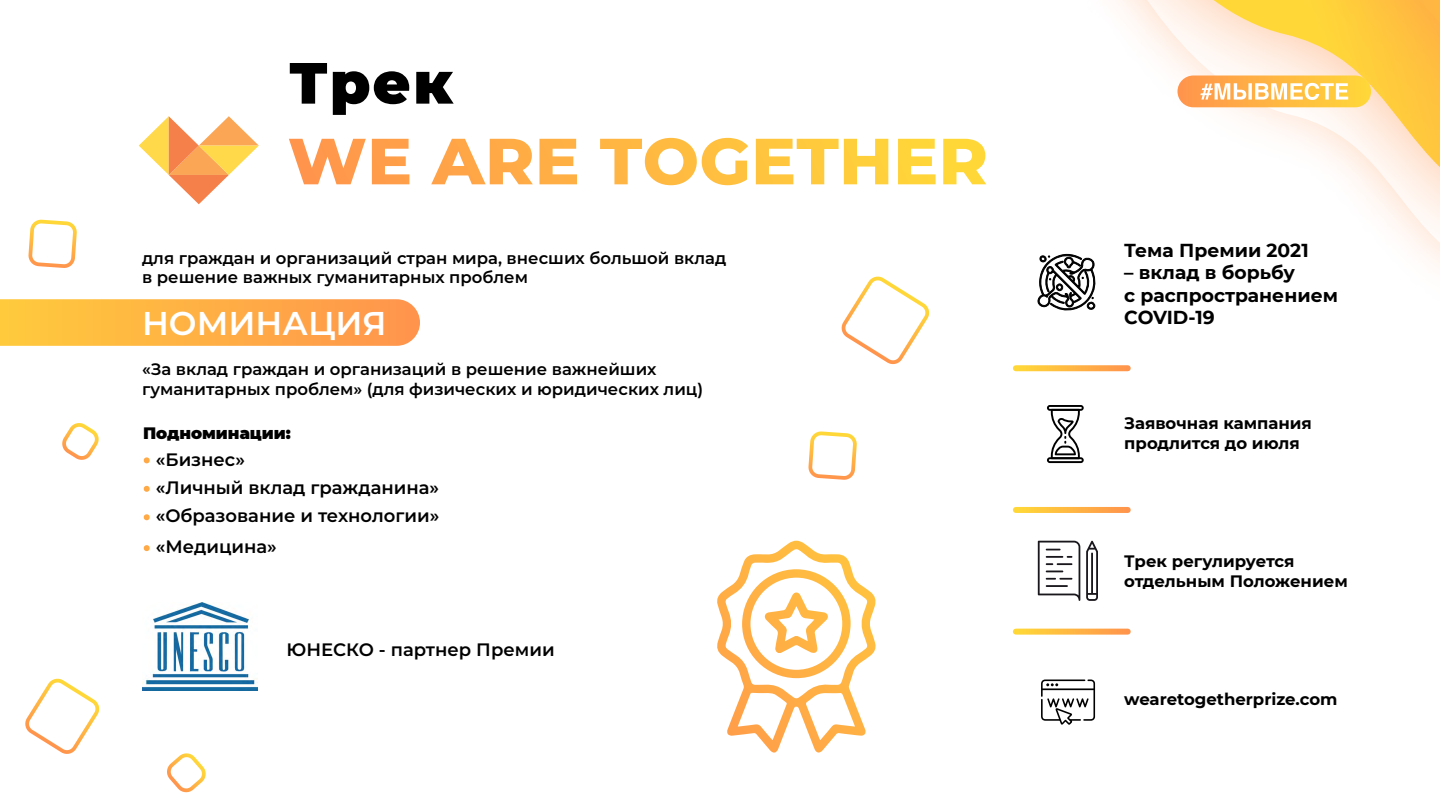
<style>
.page{position:relative;width:1440px;height:810px;background:#fff}
.page>*{position:absolute;margin:0;border:0;box-sizing:border-box;transform-origin:0 0}
.t1{font:900 58.05px "Montserrat";color:#000}
.t2{font:600 32.92px "Montserrat";color:#fff}
.t3{font:700 18.75px/22.5px "Montserrat";color:#000}
.t4{font:600 18px "Montserrat";color:#000}
.t5{font:600 16.5px/19.8px "Montserrat";color:#000}
.t6{font:700 16.5px/19.8px "Montserrat";color:#000}
.t7{font:900 16.5px "Montserrat";color:#000}
.s1{font-weight:900;color:#fff}
</style>
<div class="page">
<svg style="left:0;top:299px;width:420px;height:47px;background:#ffb047"></svg>
<div style="left:1004px;top:0;width:436px;height:257px;background:#ff944d;opacity:.61"></div>
<svg style="left:1016px;top:365px;width:112px;height:6px"></svg>
<svg style="left:1016px;top:507px;width:112px;height:6px"></svg>
<svg style="left:1016px;top:629px;width:112px;height:6px"></svg>
<svg style="left:1038px;top:253px;width:59px;height:58px"></svg>
<svg style="left:1047px;top:405px;width:37px;height:58px"></svg>
<svg style="left:1041px;top:679px;width:54px;height:46px"></svg>
<svg style="left:717px;top:541px;width:159px;height:212px"></svg>
<svg style="left:808px;top:431px;width:49px;height:49px"></svg>
<svg style="left:28px;top:219px;width:49px;height:49px"></svg>
<svg style="left:62px;top:423px;width:37px;height:37px"></svg>
<svg style="left:25px;top:678px;width:75px;height:76px"></svg>
<svg style="left:167px;top:753px;width:39px;height:40px"></svg>
<svg style="left:841px;top:276px;width:89px;height:89px"></svg>
<svg style="left:1086px;top:541px;width:12px;height:60px"></svg>
<svg style="left:1038px;top:541px;width:42px;height:60px"></svg>
<hr style="left:1046px;top:585px;width:22px;height:2px;background:#1a171c">
<img style="left:142px;top:603px;width:116px;height:88px">
<svg style="left:289px;top:139px;width:77px;height:45px"></svg>
<svg style="left:372px;top:139px;width:37px;height:45px"></svg>
<svg style="left:431px;top:139px;width:102px;height:45px"></svg>
<svg style="left:539px;top:139px;width:38px;height:45px"></svg>
<svg style="left:600px;top:138px;width:148px;height:47px"></svg>
<svg style="left:756px;top:139px;width:132px;height:45px"></svg>
<svg style="left:898px;top:139px;width:38px;height:45px"></svg>
<svg style="left:943px;top:139px;width:43px;height:45px"></svg>
<svg style="left:139px;top:116px;width:120px;height:88px"></svg>
<div style="left:1178px;top:76px;width:193px;height:31px;background:#ff984b;border-radius:16px"></div>
<svg style="left:1200px;top:0;width:240px;height:167px"></svg>
<h1 class="t1" style="left:289px;top:39px;width:166px">Трек</h1>
<p class="t5" style="left:142px;top:247px;width:586px">для граждан и организаций стран мира, внесших большой вклад в решение важных гуманитарных проблем</p>
<h2 class="t2" style="left:142px;top:300px;width:246px">НОМИНАЦИЯ</h2>
<p class="t5" style="left:142px;top:359px;width:563px">«За вклад граждан и организаций в решение важнейших гуманитарных проблем» (для физических и юридических лиц)</p>
<p class="t7" style="left:143px;top:421px;width:149px">Подноминации:</p>
<p class="t4" style="left:143px;top:446px;width:104px"><span class="s1">•</span> «Бизнес»</p>
<p class="t4" style="left:143px;top:475px;width:298px"><span class="s1">•</span> «Личный вклад гражданина»</p>
<p class="t4" style="left:143px;top:503px;width:298px"><span class="s1">•</span> «Образование и технологии»</p>
<p class="t4" style="left:143px;top:534px;width:135px"><span class="s1">•</span> «Медицина»</p>
<p class="t4" style="left:287px;top:637px;width:270px">ЮНЕСКО - партнер Премии</p>
<p class="t3" style="left:1124px;top:238px;width:186px">Тема Премии 2021</p>
<p class="t3" style="left:1124px;top:260px;width:215px">– вклад в борьбу<br>с распространением<br>COVID-19</p>
<p class="t6" style="left:1124px;top:412px;width:189px">Заявочная кампания продлится до июля</p>
<p class="t6" style="left:1124px;top:550px;width:225px">Трек регулируется отдельным Положением</p>
<p class="t6" style="left:1124px;top:688px;width:215px">wearetogetherprize.com</p>
</div>
